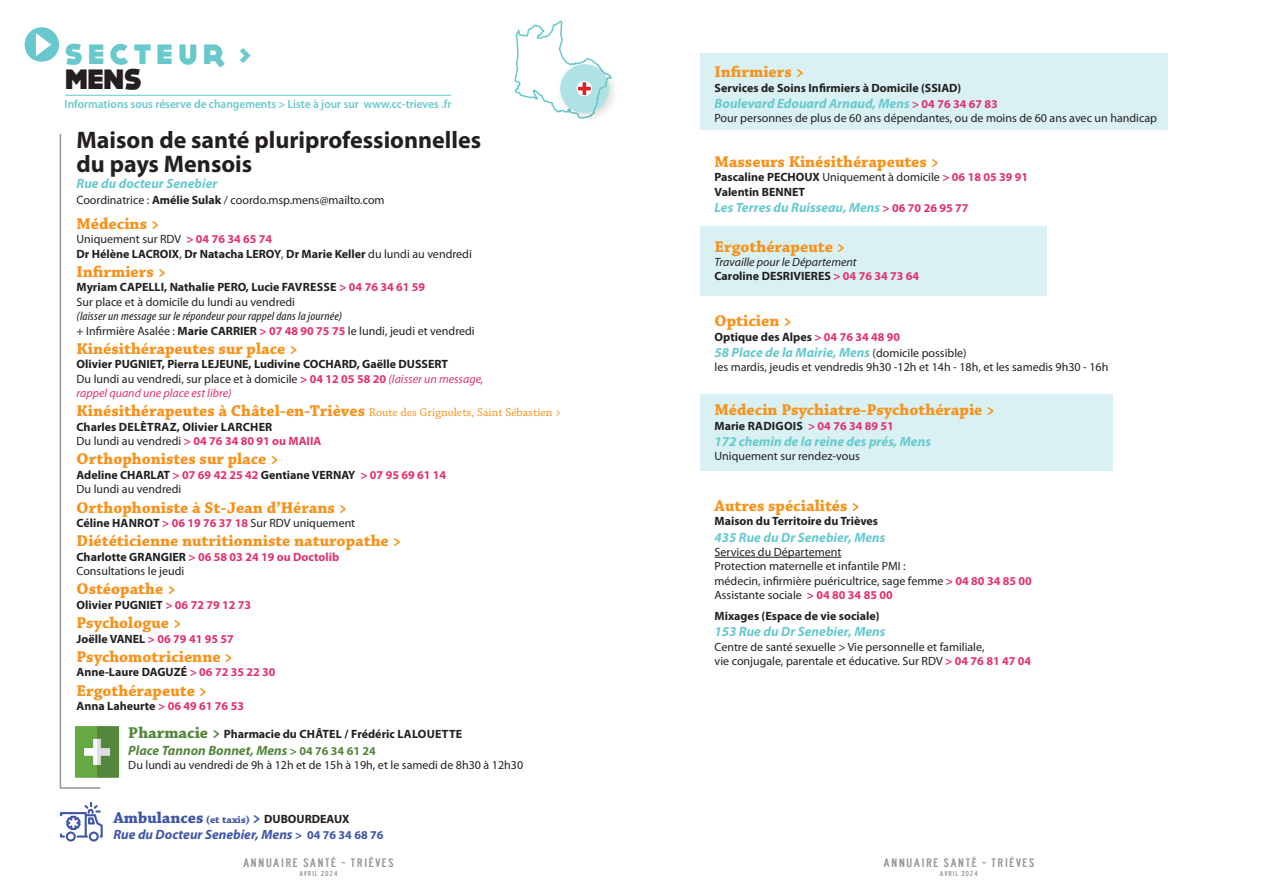
<style>
.page{position:relative;width:1276px;height:893px;background:#fff}
.page>*{position:absolute;margin:0;border:0;box-sizing:border-box;transform-origin:0 0}
.t1{font:800 28.2px "DOCK11";letter-spacing:.2em;color:#68c9cc}
.t2{font:800 28.2px "DOCK11";color:#231f20}
.t3{font:700 24px/24px "Myriad Pro";color:#231f20}
.t4{font:700 16.5px "Chaparral Pro";color:#f7931d}
.t5{font:700 16.5px "Chaparral Pro";color:#3d56a5}
.t6{font:italic 700 13.5px "Myriad Pro";color:#67c9cf}
.t7{font:italic 700 13.5px "Myriad Pro";color:#3d56a5}
.t8{font:italic 700 13.5px "Myriad Pro";color:#54873d}
.t9{font:700 12px/14.4px "Myriad Pro";color:#231f20}
.t10{font:12px/14.4px "Myriad Pro";color:#231f20}
.t11{font:italic condensed 12px/14.4px "Myriad Pro";letter-spacing:.01em;color:#231f20;scale:1.11 1}
.t12{font:600 12px "Myriad Pro";color:#67c9cf;scale:.95 1}
.t13{font:700 12px/14.4px "Myriad Pro";color:#e23272}
.t14{font:italic 12px/14.4px "Myriad Pro";color:#231f20}
.t15{font:11.4px "lanea";letter-spacing:.08em;color:#939598;scale:1.23 1}
.t16{font:6.75px "lanea";letter-spacing:.08em;color:#939598;scale:1.23 1}
.s1{font-weight:700}
.s2{font-weight:400}
.s3{color:#e23272}
.s4{font-style:normal;font-stretch:normal}
.s5{font-weight:700;font-style:normal;font-stretch:normal}
.s6{font-weight:700;font-style:normal;font-stretch:normal;color:#e23272}
.s7{font-weight:400;font-style:italic;color:#e23272}
.s8{font-weight:400;font-size:12px}
.s9{font-weight:700;color:#e23272}
.s10{color:#231f20}
.s11{font-weight:400;color:#231f20}
.s12{font-family:"Chaparral Pro";font-size:16.5px;color:#54873d}
.s13{font-style:normal;font-size:12px}
.s14{font-size:10.5px}
.s15{font-family:"Myriad Pro";font-size:12px;color:#231f20}
.s16{font-style:normal;font-size:12px;color:#e23272}
.s17{font-weight:700;font-style:normal}
.s18{font-weight:700;font-style:normal;color:#e23272}
.s19{font-weight:400;font-style:normal;font-size:12px;color:#231f20}
</style>
<div class="page">
<svg style="left:25px;top:27px;width:34px;height:35px"></svg>
<hr style="left:65px;top:95px;width:386px;height:1px;background:#68c9cc">
<hr style="left:60px;top:134px;width:1px;height:653px;background:#939598">
<svg style="left:75px;top:726px;width:44px;height:52px;background:#73a55b"></svg>
<svg style="left:60px;top:802px;width:43px;height:39px"></svg>
<hr style="left:60px;top:787px;width:41px;height:2px;background:#939598">
<div style="left:700px;top:54px;width:467px;height:76px;background:#d9f1f2"></div>
<div style="left:700px;top:226px;width:346px;height:70px;background:#d9f1f2"></div>
<div style="left:700px;top:394px;width:412px;height:76px;background:#d9f1f2"></div>
<svg style="left:514px;top:20px;width:99px;height:99px"></svg>
<hr style="left:714px;top:557px;width:127px;height:1px;background:#231f20">
<h1 class="t1" style="left:65px;top:41px;width:188px">SECTEUR &gt;</h1>
<h1 class="t2" style="left:65px;top:66px;width:78px">MENS</h1>
<p class="t12" style="left:65px;top:96px;width:409px">Informations sous réserve de changements &gt; Liste à jour sur www.cc-trieves .fr</p>
<h2 class="t3" style="left:77px;top:127px;width:406px">Maison de santé pluriprofessionnelles du pays Mensois</h2>
<p class="t6" style="left:77px;top:175px;width:142px">Rue du docteur Senebier</p>
<p class="t10" style="left:77px;top:193px;width:309px">Coordinatrice : <span class="s1">Amélie Sulak</span> / coordo.msp.mens@mailto.com</p>
<h3 class="t4" style="left:77px;top:214px;width:85px">Médecins &gt;</h3>
<p class="t9" style="left:77px;top:232px;width:397px"><span class="s2">Uniquement sur RDV</span> <span class="s3">&gt; 04 76 34 65 74<br></span>Dr Hélène LACROIX<span class="s2">,</span> Dr Natacha LEROY<span class="s2">,</span> Dr Marie Keller <span class="s2">du lundi au vendredi</span></p>
<h3 class="t4" style="left:77px;top:262px;width:92px">Infirmiers &gt;</h3>
<p class="t9" style="left:77px;top:280px;width:350px">Myriam CAPELLI, Nathalie PERO, Lucie FAVRESSE <span class="s3">&gt; 04 76 34 61 59<br></span><span class="s2">Sur place et à domicile du lundi au vendredi</span></p>
<p class="t11" style="left:77px;top:309px;width:360px">(laisser un message sur le répondeur pour rappel dans la journée)<br><span class="s4">+ Infirmière Asalée :</span> <span class="s5">Marie CARRIER</span> <span class="s6">&gt; 07 48 90 75 75</span> <span class="s4">le lundi, jeudi et vendredi</span></p>
<h3 class="t4" style="left:77px;top:339px;width:223px">Kinésithérapeutes sur place &gt;</h3>
<p class="t9" style="left:77px;top:357px;width:408px">Olivier PUGNIET, Pierra LEJEUNE, Ludivine COCHARD, Gaëlle DUSSERT<br><span class="s2">Du lundi au vendredi, sur place et à domicile</span> <span class="s3">&gt; 04 12 05 58 20</span> <span class="s7">(laisser un message, rappel quand une place est libre)</span></p>
<h3 class="t4" style="left:77px;top:401px;width:486px">Kinésithérapeutes à Châtel-en-Trièves <span class="s8">Route des Grignolets, Saint Sébastien &gt;</span></h3>
<p class="t9" style="left:77px;top:419px;width:246px">Charles DELÈTRAZ, Olivier LARCHER<br><span class="s2">Du lundi au vendredi</span> <span class="s3">&gt; 04 76 34 80 91 ou MAIIA</span></p>
<h3 class="t4" style="left:77px;top:450px;width:204px">Orthophonistes sur place &gt;</h3>
<p class="t9" style="left:77px;top:467px;width:371px">Adeline CHARLAT <span class="s3">&gt; 07 69 42 25 42</span> Gentiane VERNAY <span class="s3">&gt; 07 95 69 61 14<br></span><span class="s2">Du lundi au vendredi</span></p>
<h3 class="t4" style="left:77px;top:498px;width:273px">Orthophoniste à St-Jean d’Hérans &gt;</h3>
<p class="t10" style="left:77px;top:516px;width:280px"><span class="s1">Céline HANROT</span> <span class="s9">&gt; 06 19 76 37 18</span> Sur RDV uniquement</p>
<h3 class="t4" style="left:77px;top:531px;width:327px">Diététicienne nutritionniste naturopathe &gt;</h3>
<p class="t13" style="left:77px;top:549px;width:264px"><span class="s10">Charlotte GRANGIER</span> &gt; 06 58 03 24 19 ou Doctolib<br><span class="s11">Consultations le jeudi</span></p>
<h3 class="t4" style="left:77px;top:579px;width:101px">Ostéopathe &gt;</h3>
<p class="t9" style="left:77px;top:597px;width:176px">Olivier PUGNIET <span class="s3">&gt; 06 72 79 12 73</span></p>
<h3 class="t4" style="left:77px;top:613px;width:107px">Psychologue &gt;</h3>
<p class="t9" style="left:77px;top:631px;width:159px">Joëlle VANEL <span class="s3">&gt; 06 79 41 95 57</span></p>
<h3 class="t4" style="left:77px;top:647px;width:158px">Psychomotricienne &gt;</h3>
<p class="t9" style="left:77px;top:665px;width:201px">Anne-Laure DAGUZÉ <span class="s3">&gt; 06 72 35 22 30</span></p>
<h3 class="t4" style="left:77px;top:681px;width:133px">Ergothérapeute &gt;</h3>
<p class="t9" style="left:77px;top:698px;width:169px">Anna Laheurte <span class="s3">&gt; 06 49 61 76 53</span></p>
<p class="t9" style="left:128px;top:727px;width:335px"><span class="s12">Pharmacie &gt;</span> Pharmacie du CHÂTEL / Frédéric LALOUETTE</p>
<p class="t8" style="left:128px;top:741px;width:249px">Place Tannon Bonnet, Mens <span class="s13">&gt; 04 76 34 61 24</span></p>
<p class="t10" style="left:128px;top:757px;width:396px">Du lundi au vendredi de 9h à 12h et de 15h à 19h, et le samedi de 8h30 à 12h30</p>
<h3 class="t5" style="left:113px;top:808px;width:238px">Ambulances <span class="s14">(et taxis)</span> &gt; <span class="s15">DUBOURDEAUX</span></h3>
<p class="t7" style="left:113px;top:826px;width:271px">Rue du Docteur Senebier, Mens <span class="s13">&gt; 04 76 34 68 76</span></p>
<p class="t15" style="left:243px;top:856px;width:124px">ANNUAIRE SANTÉ - TRIÈVES</p>
<p class="t16" style="left:299px;top:869px;width:32px">AVRIL 2024</p>
<h3 class="t4" style="left:714px;top:62px;width:92px">Infirmiers &gt;</h3>
<p class="t9" style="left:714px;top:80px;width:248px">Services de Soins Infirmiers à Domicile (SSIAD)</p>
<p class="t6" style="left:714px;top:95px;width:285px">Boulevard Edouard Arnaud, Mens <span class="s16">&gt; 04 76 34 67 83</span></p>
<p class="t10" style="left:714px;top:111px;width:444px">Pour personnes de plus de 60 ans dépendantes, ou de moins de 60 ans avec un handicap</p>
<h3 class="t4" style="left:714px;top:152px;width:227px">Masseurs Kinésithérapeutes &gt;</h3>
<p class="t9" style="left:714px;top:170px;width:315px">Pascaline PECHOUX <span class="s2">Uniquement à domicile</span> <span class="s3">&gt; 06 18 05 39 91<br></span>Valentin BENNET</p>
<p class="t6" style="left:714px;top:199px;width:255px">Les Terres du Ruisseau, Mens <span class="s16">&gt; 06 70 26 95 77</span></p>
<h3 class="t4" style="left:714px;top:237px;width:133px">Ergothérapeute &gt;</h3>
<p class="t14" style="left:714px;top:255px;width:206px">Travaille pour le Département<br><span class="s17">Caroline DESRIVIERES</span> <span class="s18">&gt; 04 76 34 73 64</span></p>
<h3 class="t4" style="left:714px;top:311px;width:79px">Opticien &gt;</h3>
<p class="t9" style="left:714px;top:329px;width:187px">Optique des Alpes <span class="s3">&gt; 04 76 34 48 90</span></p>
<p class="t6" style="left:714px;top:343px;width:253px">58 Place de la Mairie, Mens <span class="s19">(domicile possible)</span></p>
<p class="t10" style="left:714px;top:360px;width:395px">les mardis, jeudis et vendredis 9h30 -12h et 14h - 18h, et les samedis 9h30 - 16h</p>
<h3 class="t4" style="left:714px;top:400px;width:282px">Médecin Psychiatre-Psychothérapie &gt;</h3>
<p class="t9" style="left:714px;top:418px;width:181px">Marie RADIGOIS <span class="s3">&gt; 04 76 34 89 51</span></p>
<p class="t6" style="left:714px;top:433px;width:218px">172 chemin de la reine des prés, Mens</p>
<p class="t10" style="left:714px;top:449px;width:147px">Uniquement sur rendez-vous</p>
<h3 class="t4" style="left:714px;top:496px;width:147px">Autres spécialités &gt;</h3>
<p class="t9" style="left:714px;top:514px;width:165px">Maison du Territoire du Trièves</p>
<p class="t6" style="left:714px;top:528px;width:172px">435 Rue du Dr Senebier, Mens</p>
<p class="t10" style="left:714px;top:545px;width:319px">Services du Département<br>Protection maternelle et infantile PMI :<br>médecin, infirmière puéricultrice, sage femme <span class="s9">&gt; 04 80 34 85 00<br></span>Assistante sociale <span class="s9">&gt; 04 80 34 85 00</span></p>
<p class="t9" style="left:714px;top:608px;width:166px">Mixages (Espace de vie sociale)</p>
<p class="t6" style="left:714px;top:623px;width:172px">153 Rue du Dr Senebier, Mens</p>
<p class="t10" style="left:714px;top:639px;width:318px">Centre de santé sexuelle &gt; Vie personnelle et familiale,<br>vie conjugale, parentale et éducative. Sur RDV <span class="s9">&gt; 04 76 81 47 04</span></p>
<p class="t15" style="left:883px;top:856px;width:124px">ANNUAIRE SANTÉ - TRIÈVES</p>
<p class="t16" style="left:940px;top:869px;width:32px">AVRIL 2024</p>
</div>
